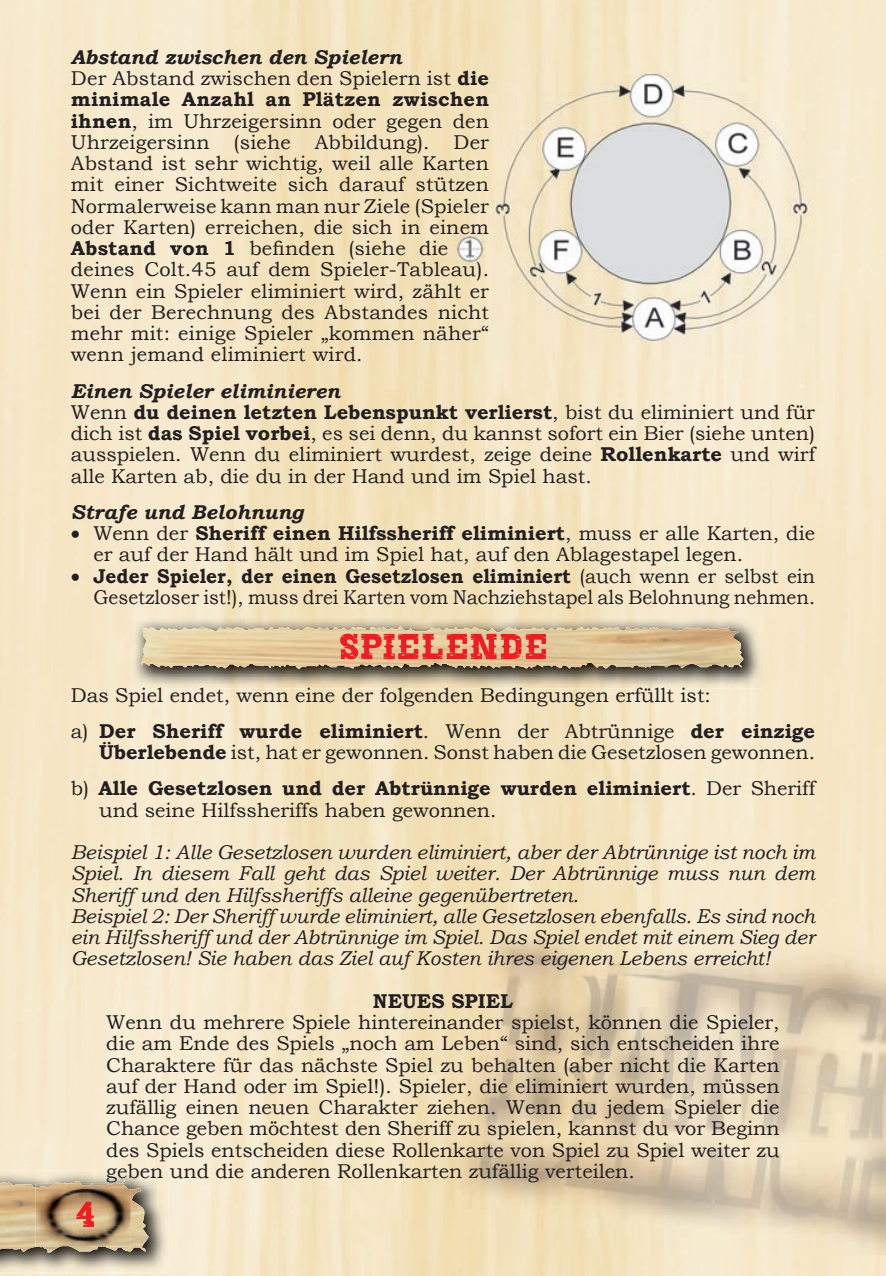
<style>
.page{position:relative;width:886px;height:1276px;background:#fff}
.page>*{position:absolute;margin:0;border:0;box-sizing:border-box;transform-origin:0 0}
.t1{font:35px "Saloon After";letter-spacing:-.025em;color:#ee1d23;scale:2.5 1}
.t2{font:20px/21.2px "Bookman Old Style";color:#231f20}
.t3{font:italic 20px/21.2px "Bookman Old Style";color:#231f20}
.t4{font:20px/21.2px "Bookman Old Style";color:#231f20;text-align:right;scale:.95 1}
.t5{font:italic 700 20px "Bookman Old Style";color:#231f20}
.t6{font:700 20px "Bookman Old Style";color:#231f20}
.s1{font-weight:700;font-style:italic}
.s2{font-weight:700}
</style>
<div class="page">
<img style="left:131px;top:617px;width:632px;height:71px">
<img style="left:199px;top:626px;width:386px;height:41px">
<img style="left:489px;top:74px;width:326px;height:284px">
<img style="left:455px;top:235px;width:29px;height:28px">
<img style="left:0;top:1170px;width:168px;height:102px">
<img style="left:0;top:1180px;width:149px;height:71px">
<img style="left:35px;top:1183px;width:96px;height:63px">
<p class="t2" style="left:71px;top:46px;width:420px"><span class="s1">Abstand zwischen den Spielern<br></span>Der Abstand zwischen den Spielern ist <span class="s2">die minimale Anzahl an Plätzen zwischen ihnen</span>, im Uhrzeigersinn oder gegen den Uhrzeigersinn (siehe Abbildung). Der Abstand ist sehr wichtig, weil alle Karten mit einer Sichtweite sich darauf stützen Normalerweise kann man nur Ziele (Spieler oder Karten) erreichen, die sich in einem <span class="s2">Abstand von 1</span> befinden (siehe die deines Colt.45 auf dem Spieler-Tableau).<br>Wenn ein Spieler eliminiert wird, zählt er bei der Berechnung des Abstandes nicht mehr mit: einige Spieler „kommen näher“ wenn jemand eliminiert wird.</p>
<p class="t2" style="left:71px;top:380px;width:746px"><span class="s1">Einen Spieler eliminieren<br></span>Wenn <span class="s2">du deinen letzten Lebenspunkt verlierst</span>, bist du eliminiert und für dich ist <span class="s2">das Spiel vorbei</span>, es sei denn, du kannst sofort ein Bier (siehe unten) ausspielen. Wenn du eliminiert wurdest, zeige deine <span class="s2">Rollenkarte</span> und wirf alle Karten ab, die du in der Hand und im Spiel hast.</p>
<p class="t5" style="left:71px;top:500px;width:234px">Strafe und Belohnung</p>
<p class="t2" style="left:93px;top:522px;width:723px;text-indent:-23px">• Wenn der <span class="s2">Sheriff einen Hilfssheriff eliminiert</span>, muss er alle Karten, die er auf der Hand hält und im Spiel hat, auf den Ablagestapel legen.</p>
<p class="t4" style="left:71px;top:565px;width:785px">• <span class="s2">Jeder Spieler, der einen Gesetzlosen eliminiert</span> (auch wenn er selbst ein<br>Gesetzloser ist!), muss drei Karten vom Nachziehstapel als Belohnung nehmen.</p>
<h1 class="t1" style="left:337px;top:634px;width:87px">SPIELENDE</h1>
<p class="t2" style="left:71px;top:676px;width:746px;line-height:36.2px">Das Spiel endet, wenn eine der folgenden Bedingungen erfüllt ist:<br>a) <span class="s2">Der Sheriff wurde eliminiert</span>. Wenn der Abtrünnige <span class="s2">der einzige</span></p>
<p class="t2" style="left:71px;top:734px;width:746px;line-height:36.2px;text-align:right"><span class="s2">Überlebende</span> ist, hat er gewonnen. Sonst haben die Gesetzlosen gewonnen.<br>b) <span class="s2">Alle Gesetzlosen und der Abtrünnige wurden eliminiert</span>. Der Sheriff</p>
<p class="t2" style="left:99px;top:799px;width:399px">und seine Hilfssheriffs haben gewonnen.</p>
<p class="t3" style="left:71px;top:841px;width:746px">Beispiel 1: Alle Gesetzlosen wurden eliminiert, aber der Abtrünnige ist noch im Spiel. In diesem Fall geht das Spiel weiter. Der Abtrünnige muss nun dem Sheriff und den Hilfssheriffs alleine gegenübertreten.<br>Beispiel 2: Der Sheriff wurde eliminiert, alle Gesetzlosen ebenfalls. Es sind noch ein Hilfssheriff und der Abtrünnige im Spiel. Das Spiel endet mit einem Sieg der Gesetzlosen! Sie haben das Ziel auf Kosten ihres eigenen Lebens erreicht!</p>
<p class="t6" style="left:373px;top:989px;width:141px">NEUES SPIEL</p>
<p class="t2" style="left:106px;top:1011px;width:675px;text-align:justify">Wenn du mehrere Spiele hintereinander spielst, können die Spieler, die am Ende des Spiels „noch am Leben“ sind, sich entscheiden ihre Charaktere für das nächste Spiel zu behalten (aber nicht die Karten auf der Hand oder im Spiel!). Spieler, die eliminiert wurden, müssen zufällig einen neuen Charakter ziehen. Wenn du jedem Spieler die Chance geben möchtest den Sheriff zu spielen, kannst du vor Beginn des Spiels entscheiden diese Rollenkarte von Spiel zu Spiel weiter zu geben und die anderen Rollenkarten zufällig verteilen.</p>
<h1 class="t1" style="left:73px;top:1201px;width:11px">4</h1>
</div>
